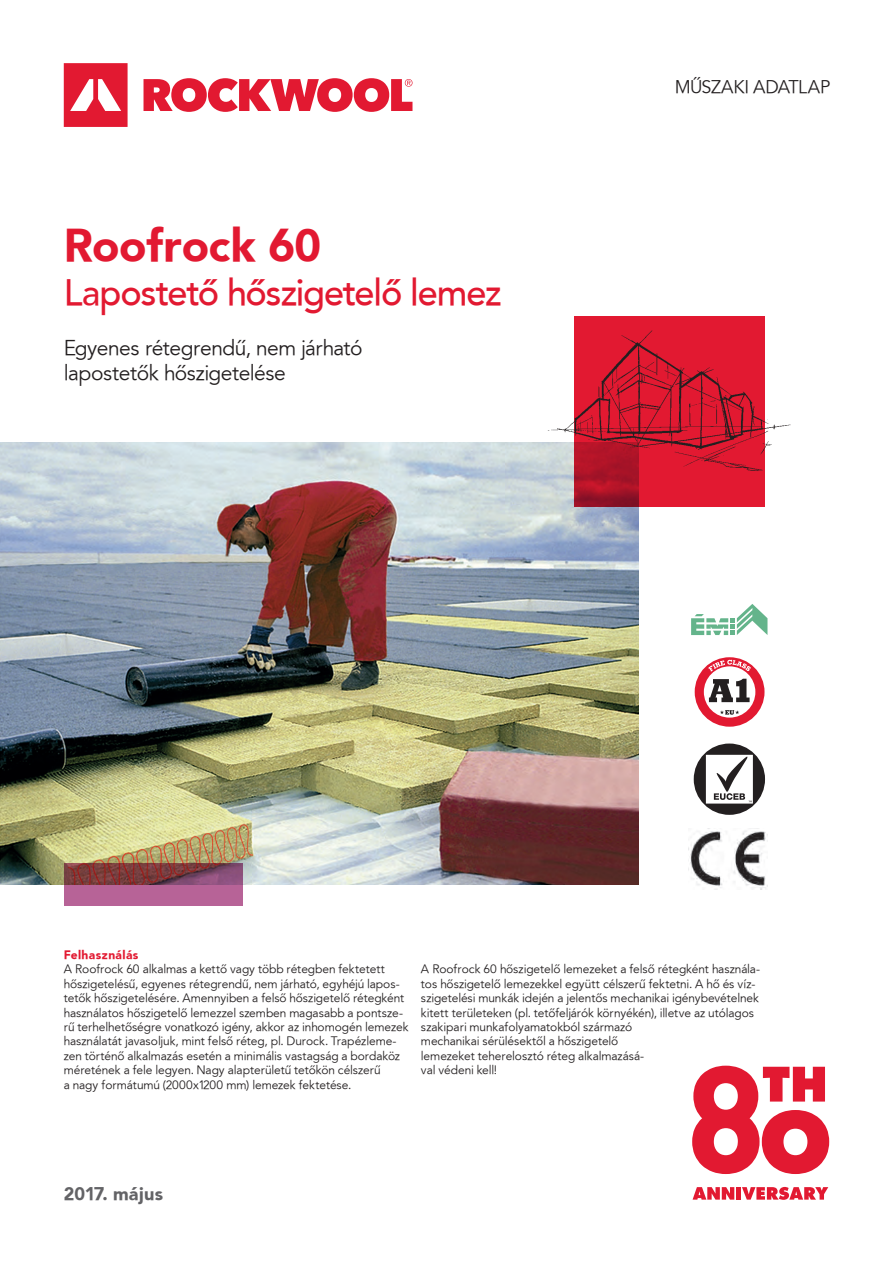
<style>
.page{position:relative;width:893px;height:1263px;background:#fff}
.page>*{position:absolute;margin:0;border:0;box-sizing:border-box;transform-origin:0 0}
.t1{font:45px "Avenir Blk PFL";letter-spacing:-.005em;color:#e21931}
.t2{font:36px "Avenir Md PFL";color:#e21931}
.t3{font:21px/25.2px "Avenir Bk PFL";letter-spacing:.025em;color:#231f20}
.t4{font:18px "Avenir Bk PFL";letter-spacing:.02em;color:#231f20}
.t5{font:18px "Avenir Blk PFL";letter-spacing:.025em;color:#636366}
.kenyér{font:12px/14.4px "Avenir Bk PFL";letter-spacing:.04em;color:#231f20}
.szövegközi_cím{font:12px "Avenir Blk PFL";letter-spacing:.045em;color:#e21931}
</style>
<div class="page">
<img style="left:0;top:442px;width:639px;height:442px">
<svg style="left:64px;top:63px;width:64px;height:64px"></svg>
<svg style="left:144px;top:78px;width:268px;height:34px"></svg>
<svg style="left:574px;top:492px;width:190px;height:14px;background:#c5162d"></svg>
<img style="left:690px;top:830px;width:78px;height:59px">
<svg style="left:695px;top:657px;width:69px;height:70px"></svg>
<svg style="left:694px;top:743px;width:71px;height:72px"></svg>
<img style="left:530px;top:316px;width:261px;height:176px">
<svg style="left:64px;top:863px;width:178px;height:42px;background:#984f6e"></svg>
<svg style="left:691px;top:604px;width:76px;height:31px"></svg>
<svg style="left:693px;top:1187px;width:41px;height:12px"></svg>
<div style="left:736px;top:1187px;width:5px;height:12px;background:#e21931"></div>
<svg style="left:742px;top:1187px;width:86px;height:13px"></svg>
<svg style="left:692px;top:1066px;width:137px;height:108px"></svg>
<p class="t1" style="left:64px;top:216px;width:259px">Roofrock 60</p>
<p class="t2" style="left:64px;top:269px;width:438px">Lapostető hőszigetelő lemez</p>
<p class="t3" style="left:64px;top:336px;width:299px">Egyenes rétegrendű, nem járható lapostetők hőszigetelése</p>
<p class="t4" style="left:675px;top:75px;width:156px">MŰSZAKI ADATLAP</p>
<p class="szövegközi_cím" style="left:64px;top:947px;width:76px">Felhasználás</p>
<p class="kenyér" style="left:64px;top:962px;width:346px">A Roofrock 60 alkalmas a kettő vagy több rétegben fektetett hőszigetelésű, egyenes rétegrendű, nem járható, egyhéjú lapos&shy;tetők hőszigetelésére. Amennyiben a felső hőszigetelő rétegként használatos hőszigetelő lemezzel szemben magasabb a pontsze&shy;rű terhelhetőségre vonatkozó igény, akkor az inhomogén lemezek használatát javasoljuk, mint felső réteg, pl. Durock. Trapézleme&shy;zen történő alkalmazás esetén a minimális vastagság a bordaköz méretének a fele legyen. Nagy alapterületű tetőkön célszerű<br>a nagy formátumú (2000x1200 mm) lemezek fektetése.</p>
<p class="kenyér" style="left:421px;top:962px;width:341px">A Roofrock 60 hőszigetelő lemezeket a felső rétegként használa&shy;tos hőszigetelő lemezekkel együtt célszerű fektetni. A hő és víz&shy;szigetelési munkák idején a jelentős mechanikai igénybevételnek kitett területeken (pl. tetőfeljárók környékén), illetve az utólagos szakipari munkafolyamatokból származó<br>mechanikai sérülésektől a hőszigetelő<br>lemezeket teherelosztó réteg alkalmazásá-<br>val védeni kell!</p>
<p class="t5" style="left:64px;top:1181px;width:101px">2017. május</p>
</div>
